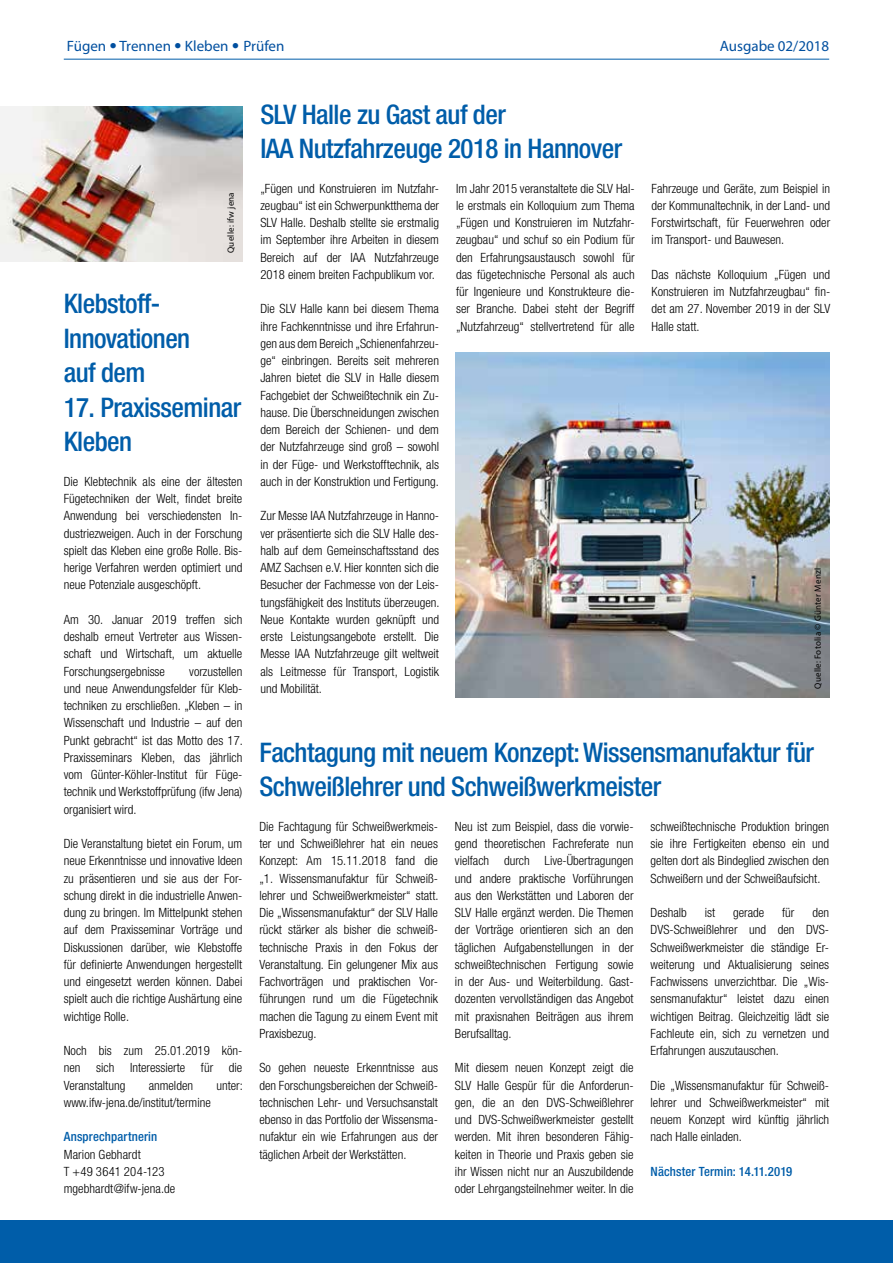
<style>
.page{position:relative;width:893px;height:1263px;background:#fff}
.page>*{position:absolute;margin:0;border:0;box-sizing:border-box;transform-origin:0 0}
.t1{font:500 condensed 27px/34.5px "Helvetica Neue LT Std";letter-spacing:-.02em;color:#005da9}
.t2{font:15px "Myriad Pro";color:#004f9f}
.t3{font:300 condensed 12.75px/17.2px "Helvetica Neue LT Std";color:#000;text-align:justify}
.t4{font:500 condensed 12.75px "Helvetica Neue LT Std";letter-spacing:.01em;color:#005da9}
.t5{font:9px "Myriad Pro";letter-spacing:.025em;color:#000}
.s1{font-family:"Helvetica Neue LT Std"}
</style>
<div class="page">
<hr style="left:64px;top:59px;width:765px;height:1px;background:#005da9">
<div style="left:0;top:1220px;width:893px;height:43px;background:#005da9"></div>
<img style="left:455px;top:353px;width:374px;height:344px">
<img style="left:0;top:106px;width:242px;height:156px">
<p class="t2" style="left:67px;top:37px;width:219px">Fügen <span class="s1">•</span> Trennen <span class="s1">•</span> Kleben <span class="s1">•</span> Prüfen</p>
<p class="t2" style="left:720px;top:37px;width:111px">Ausgabe 02/2018</p>
<p class="t5" style="left:225px;top:253px;width:62px;rotate:-90deg">Quelle: ifw jena</p>
<h1 class="t1" style="left:64px;top:286px;width:128px">Klebstoff-<br>Innovationen auf dem</h1>
<h1 class="t1" style="left:64px;top:390px;width:179px">17. Praxisseminar<br>Kleben</h1>
<p class="t3" style="left:64px;top:473px;width:180px">Die Klebtechnik als eine der ältesten Fügetechniken der Welt, findet breite Anwendung bei verschiedensten In&shy;dustriezweigen. Auch in der Forschung spielt das Kleben eine große Rolle. Bis&shy;herige Verfahren werden optimiert und neue Potenziale ausgeschöpft.</p>
<p class="t3" style="left:64px;top:611px;width:180px">Am 30. Januar 2019 treffen sich deshalb erneut Vertreter aus Wissen&shy;schaft und Wirtschaft, um aktuelle Forschungsergebnisse</p>
<p class="t3" style="left:64px;top:662px;width:181px;text-indent:125px">vorzustellen und neue Anwendungsfelder für Kleb&shy;techniken zu erschließen. „Kleben – in Wissenschaft und Industrie – auf den Punkt gebracht“ ist das Motto des 17.<br>Praxisseminars Kleben, das jährlich vom Günter-Köhler-Institut für Füge&shy;technik und Werkstoffprüfung (ifw Jena) organisiert wird.</p>
<p class="t3" style="left:64px;top:835px;width:180px">Die Veranstaltung bietet ein Forum, um neue Erkenntnisse und innovative Ideen zu präsentieren und sie aus der For&shy;schung direkt in die industrielle Anwen&shy;dung zu bringen. Im Mittelpunkt stehen auf dem Praxisseminar Vorträge und Diskussionen darüber, wie Klebstoffe für definierte Anwendungen hergestellt und eingesetzt werden können. Dabei spielt auch die richtige Aushärtung eine wichtige Rolle.</p>
<p class="t3" style="left:64px;top:1042px;width:180px">Noch bis zum 25.01.2019 kön&shy;nen sich Interessierte für die Veranstaltung</p>
<p class="t3" style="left:149px;top:1076px;width:46px">anmelden</p>
<p class="t3" style="left:216px;top:1076px;width:28px">unter:</p>
<p class="t3" style="left:64px;top:1094px;width:148px">www.ifw-jena.de/institut/termine</p>
<p class="t4" style="left:64px;top:1129px;width:95px">Ansprechpartnerin</p>
<p class="t3" style="left:64px;top:1145px;width:113px;text-align:left">Marion Gebhardt<br>T +49 3641 204-123 mgebhardt@ifw-jena.de</p>
<h1 class="t1" style="left:260px;top:96px;width:363px">SLV Halle zu Gast auf der<br>IAA Nutzfahrzeuge 2018 in Hannover</h1>
<p class="t3" style="left:260px;top:179px;width:180px">„Fügen und Konstruieren im Nutzfahr&shy;zeugbau“ ist ein Schwerpunktthema der SLV Halle. Deshalb stellte sie erstmalig im September ihre Arbeiten in diesem Bereich auf der IAA Nutzfahrzeuge 2018 einem breiten Fachpublikum vor.</p>
<p class="t3" style="left:260px;top:300px;width:180px">Die SLV Halle kann bei diesem Thema ihre Fachkenntnisse und ihre Erfahrun&shy;gen aus dem Bereich „Schienenfahrzeu&shy;ge“ einbringen. Bereits seit mehreren Jahren bietet die SLV in Halle diesem Fachgebiet der Schweißtechnik ein Zu&shy;hause. Die Überschneidungen zwischen dem Bereich der Schienen- und dem der Nutzfahrzeuge sind groß – sowohl in der Füge- und Werkstofftechnik, als auch in der Konstruktion und Fertigung.</p>
<p class="t3" style="left:260px;top:507px;width:181px">Zur Messe IAA Nutzfahrzeuge in Hanno&shy;ver präsentierte sich die SLV Halle des&shy;halb auf dem Gemeinschaftsstand des AMZ Sachsen e.V. Hier konnten sich die Besucher der Fachmesse von der Leis&shy;tungsfähigkeit des Instituts überzeugen.<br>Neue Kontakte wurden geknüpft und erste Leistungsangebote erstellt. Die Messe IAA Nutzfahrzeuge gilt weltweit als Leitmesse für Transport, Logistik und Mobilität.</p>
<p class="t3" style="left:456px;top:179px;width:180px">Im Jahr 2015 veranstaltete die SLV Hal&shy;le erstmals ein Kolloquium zum Thema „Fügen und Konstruieren im Nutzfahr&shy;zeugbau“ und schuf so ein Podium für den Erfahrungsaustausch sowohl für das fügetechnische Personal als auch für Ingenieure und Konstrukteure die&shy;ser Branche. Dabei steht der Begriff „Nutzfahrzeug“ stellvertretend für alle</p>
<p class="t3" style="left:652px;top:179px;width:180px">Fahrzeuge und Geräte, zum Beispiel in der Kommunaltechnik, in der Land- und Forstwirtschaft, für Feuerwehren oder im Transport- und Bauwesen.</p>
<p class="t3" style="left:652px;top:266px;width:180px">Das nächste Kolloquium „Fügen und Konstruieren im Nutzfahrzeugbau“ fin&shy;det am 27. November 2019 in der SLV Halle statt.</p>
<p class="t5" style="left:812px;top:689px;width:122px;rotate:-90deg">Quelle: Fotolia © Günter Menzl</p>
<h1 class="t1" style="left:259px;top:735px;width:556px">Fachtagung mit neuem Konzept: Wissensmanufaktur für<br>Schweißlehrer und Schweißwerkmeister</h1>
<p class="t3" style="left:259px;top:818px;width:181px">Die Fachtagung für Schweißwerkmeis&shy;ter und Schweißlehrer hat ein neues Konzept: Am 15.11.2018 fand die „1. Wissensmanufaktur für Schweiß&shy;lehrer und Schweißwerkmeister“ statt.<br>Die „Wissensmanufaktur“ der SLV Halle rückt stärker als bisher die schweiß&shy;technische Praxis in den Fokus der Veranstaltung. Ein gelungener Mix aus Fachvorträgen und praktischen Vor&shy;führungen rund um die Fügetechnik machen die Tagung zu einem Event mit Praxisbezug.</p>
<p class="t3" style="left:259px;top:1059px;width:180px">So gehen neueste Erkenntnisse aus den Forschungsbereichen der Schweiß&shy;technischen Lehr- und Versuchsanstalt ebenso in das Portfolio der Wissensma&shy;nufaktur ein wie Erfahrungen aus der täglichen Arbeit der Werkstätten.</p>
<p class="t3" style="left:651px;top:818px;width:180px">schweißtechnische Produktion bringen sie ihre Fertigkeiten ebenso ein und gelten dort als Bindeglied zwischen den Schweißern und der Schweißaufsicht.</p>
<p class="t3" style="left:651px;top:904px;width:38px">Deshalb</p>
<p class="t3" style="left:705px;top:904px;width:12px">ist</p>
<p class="t3" style="left:733px;top:904px;width:33px">gerade</p>
<p class="t3" style="left:782px;top:904px;width:14px">für</p>
<p class="t3" style="left:455px;top:818px;width:180px">Neu ist zum Beispiel, dass die vorwie&shy;gend theoretischen Fachreferate nun vielfach durch Live-Übertragungen und andere praktische Vorführungen aus den Werkstätten und Laboren der SLV Halle ergänzt werden. Die Themen der Vorträge orientieren sich an den täglichen Aufgabenstellungen in der schweißtechnischen Fertigung sowie in der Aus- und Weiterbildung. Gast&shy;dozenten vervollständigen das Angebot mit praxisnahen Beiträgen aus ihrem Berufsalltag.</p>
<p class="t3" style="left:455px;top:1059px;width:180px">Mit diesem neuen Konzept zeigt die SLV Halle Gespür für die Anforderun&shy;gen, die an den DVS-Schweißlehrer und DVS-Schweißwerkmeister gestellt werden. Mit ihren besonderen Fähig&shy;keiten in Theorie und Praxis geben sie ihr Wissen nicht nur an Auszubildende oder Lehrgangsteilnehmer weiter. In die</p>
<p class="t3" style="left:651px;top:904px;width:180px;text-indent:162px">den DVS-Schweißlehrer und den DVS-Schweißwerkmeister die ständige Er&shy;weiterung und Aktualisierung seines Fachwissens unverzichtbar. Die „Wis&shy;sensmanufaktur“ leistet dazu einen wichtigen Beitrag. Gleichzeitig lädt sie Fachleute ein, sich zu vernetzen und Erfahrungen auszutauschen.</p>
<p class="t3" style="left:651px;top:1076px;width:180px">Die „Wissensmanufaktur für Schweiß&shy;lehrer und Schweißwerkmeister“ mit neuem Konzept wird künftig jährlich nach Halle einladen.</p>
<p class="t4" style="left:651px;top:1164px;width:143px">Nächster Termin: 14.11.2019</p>
</div>
